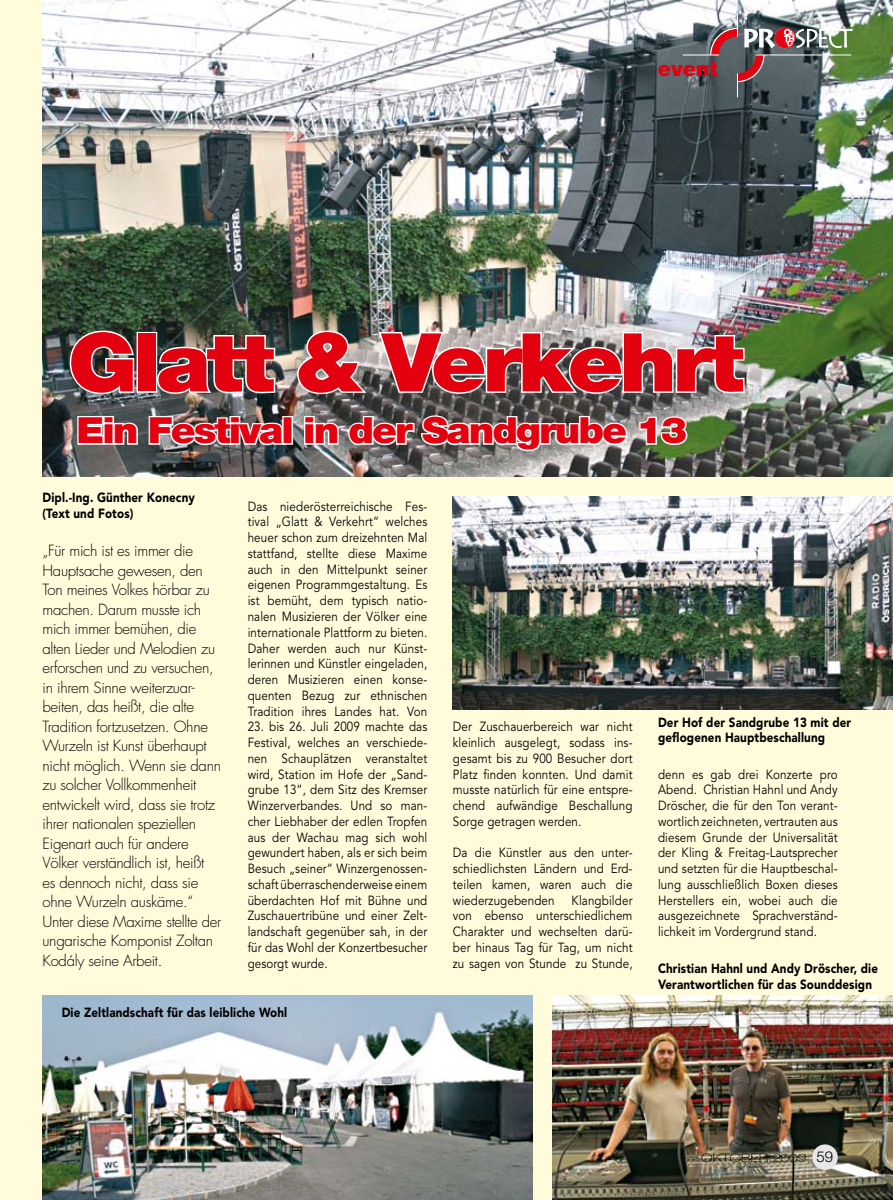
<style>
.page{position:relative;width:893px;height:1200px;background:#fff}
.page>*{position:absolute;margin:0;border:0;box-sizing:border-box;transform-origin:0 0}
.t1{font:900 81px "Helvetica Neue";letter-spacing:-.05em;color:#e3000f;scale:1.1 1}
.t2{font:900 36px "Helvetica Neue";letter-spacing:-.05em;color:#e3000f;scale:1.1 1}
.t3{font:900 21px "Helvetica Neue";color:#e3000f}
.t4{font:300 15px/19.5px "Futura";letter-spacing:-.02em;color:#000}
.t5{font:13.2px/15.8px "Avenir";letter-spacing:.01em;color:#000;text-align:justify;scale:.88 1}
.t6{font:900 13.2px/15.8px "Avenir";letter-spacing:.01em;color:#000;scale:.88 1}
.t7{font:100 11.7px "Helvetica Neue";letter-spacing:-.025em;color:#000;scale:1.35 1}
.s1{font-weight:300;font-size:15px}
</style>
<div class="page">
<div style="left:0;top:0;width:893px;height:1199px;background:#fffbdb"></div>
<img style="left:43px;top:0;width:850px;height:476px">
<img style="left:43px;top:995px;width:490px;height:204px">
<img style="left:453px;top:496px;width:440px;height:213px">
<svg style="left:76px;top:414px;width:63px;height:32px;background:#a5a9a9"></svg>
<img style="left:147px;top:414px;width:141px;height:32px">
<div style="left:282px;top:416px;width:11px;height:28px;border:3px solid #fff"></div>
<svg style="left:302px;top:414px;width:38px;height:32px"></svg>
<svg style="left:347px;top:414px;width:283px;height:38px;background:#9f9e9c"></svg>
<svg style="left:638px;top:415px;width:51px;height:31px;background:#b8c1af"></svg>
<img style="left:68px;top:329px;width:68px;height:66px">
<div style="left:137px;top:332px;width:20px;height:61px;border:3px solid #fff"></div>
<img style="left:156px;top:333px;width:121px;height:62px">
<svg style="left:296px;top:329px;width:74px;height:66px;background:#9f9e99"></svg>
<svg style="left:377px;top:329px;width:369px;height:66px;background:#9e9b99"></svg>
<img style="left:553px;top:995px;width:340px;height:204px">
<svg style="left:708px;top:13px;width:145px;height:84px;background:#7b7a78"></svg>
<hr style="left:756px;top:55px;width:95px;height:1px;background:#fff">
<hr style="left:683px;top:55px;width:36px;height:1px;background:#fff">
<div style="left:812px;top:1144px;width:26px;height:25px;background:#e7e7e7;border-radius:50%"></div>
<h3 class="t3" style="left:658px;top:56px;width:62px">event</h3>
<h1 class="t1" style="left:68px;top:314px;width:616px">Glatt &amp; Verkehrt</h1>
<h2 class="t2" style="left:77px;top:409px;width:557px">Ein Festival in der Sandgrube 13</h2>
<p class="t6" style="left:43px;top:489px;width:175px">Dipl.-Ing. Günther Konecny (Text und Fotos)</p>
<p class="t4" style="left:43px;top:541px;width:180px">„Für mich ist es immer die<br>Hauptsache gewesen, den<br>Ton meines Volkes hörbar zu machen. Darum musste ich mich immer bemühen, die alten Lieder und Melodien zu erforschen und zu versuchen, in ihrem Sinne weiterzuar&shy;beiten, das heißt, die alte<br>Tradition fortzusetzen. Ohne<br>Wurzeln ist Kunst überhaupt nicht möglich. Wenn sie dann zu solcher Vollkommenheit entwickelt wird, dass sie trotz ihrer nationalen speziellen<br>Eigenart auch für andere<br>Völker verständlich ist, heißt<br>es dennoch nicht, dass sie ohne Wurzeln auskäme.“<br>Unter diese Maxime stellte der ungarische Komponist Zoltan<br>Kodály seine Arbeit.</p>
<p class="t5" style="left:248px;top:498px;width:206px">Das niederösterreichische Fes&shy;tival „Glatt &amp; Verkehrt“ welches heuer schon zum dreizehnten Mal stattfand, stellte diese Maxime auch in den Mittelpunkt seiner eigenen Programmgestaltung. Es ist bemüht, dem typisch natio&shy;nalen Musizieren der Völker eine internationale Plattform zu bieten.<br>Daher werden auch nur Künst&shy;lerinnen und Künstler eingeladen, deren Musizieren einen konse&shy;quenten Bezug zur ethnischen Tradition ihres Landes hat. Von</p>
<p class="t5" style="left:248px;top:719px;width:206px">23. bis 26. Juli 2009 machte das Festival, welches an verschiede&shy;nen Schauplätzen veranstaltet wird, Station im Hofe der „Sand&shy;grube 13“, dem Sitz des Kremser Winzerverbandes. Und so man&shy;cher Liebhaber der edlen Tropfen aus der Wachau mag sich wohl gewundert haben, als er sich beim Besuch „seiner“ Winzergenossen&shy;schaft überraschenderweise einem überdachten Hof mit Bühne und Zuschauertribüne und einer Zelt&shy;landschaft gegenüber sah, in der für das Wohl der Konzertbesucher gesorgt wurde.</p>
<p class="t5" style="left:453px;top:719px;width:206px">Der Zuschauerbereich war nicht kleinlich ausgelegt, sodass ins&shy;gesamt bis zu 900 Besucher dort Platz finden konnten. Und damit musste natürlich für eine entspre&shy;chend aufwändige Beschallung Sorge getragen werden.</p>
<p class="t5" style="left:453px;top:845px;width:206px">Da die Künstler aus den unter&shy;schiedlichsten Ländern und Erd&shy;teilen kamen, waren auch die wiederzugebenden</p>
<p class="t5" style="left:453px;top:892px;width:206px;text-indent:119px">Klangbilder von ebenso unterschiedlichem Charakter und wechselten darü&shy;ber hinaus Tag für Tag, um nicht zu sagen von Stunde zu Stunde,</p>
<p class="t6" style="left:62px;top:1004px;width:258px">Die Zeltlandschaft für das leibliche Wohl</p>
<p class="t6" style="left:658px;top:713px;width:221px">Der Hof der Sandgrube 13 mit der geflogenen Hauptbeschallung</p>
<p class="t5" style="left:658px;top:766px;width:206px">denn es gab drei Konzerte pro Abend. Christian Hahnl und Andy Dröscher, die für den Ton verant&shy;wortlich zeichneten, vertrauten aus diesem Grunde der Universalität der Kling &amp; Freitag-Lautsprecher und setzten für die Hauptbeschal&shy;lung ausschließlich Boxen dieses Herstellers ein, wobei auch die ausgezeichnete Sprachverständ&shy;lichkeit im Vordergrund stand.</p>
<p class="t6" style="left:658px;top:960px;width:252px">Christian Hahnl und Andy Dröscher, die<br>Verantwortlichen für das Sounddesign</p>
<p class="t7" style="left:701px;top:1150px;width:99px">OKTOBER 2009 <span class="s1">59</span></p>
</div>
